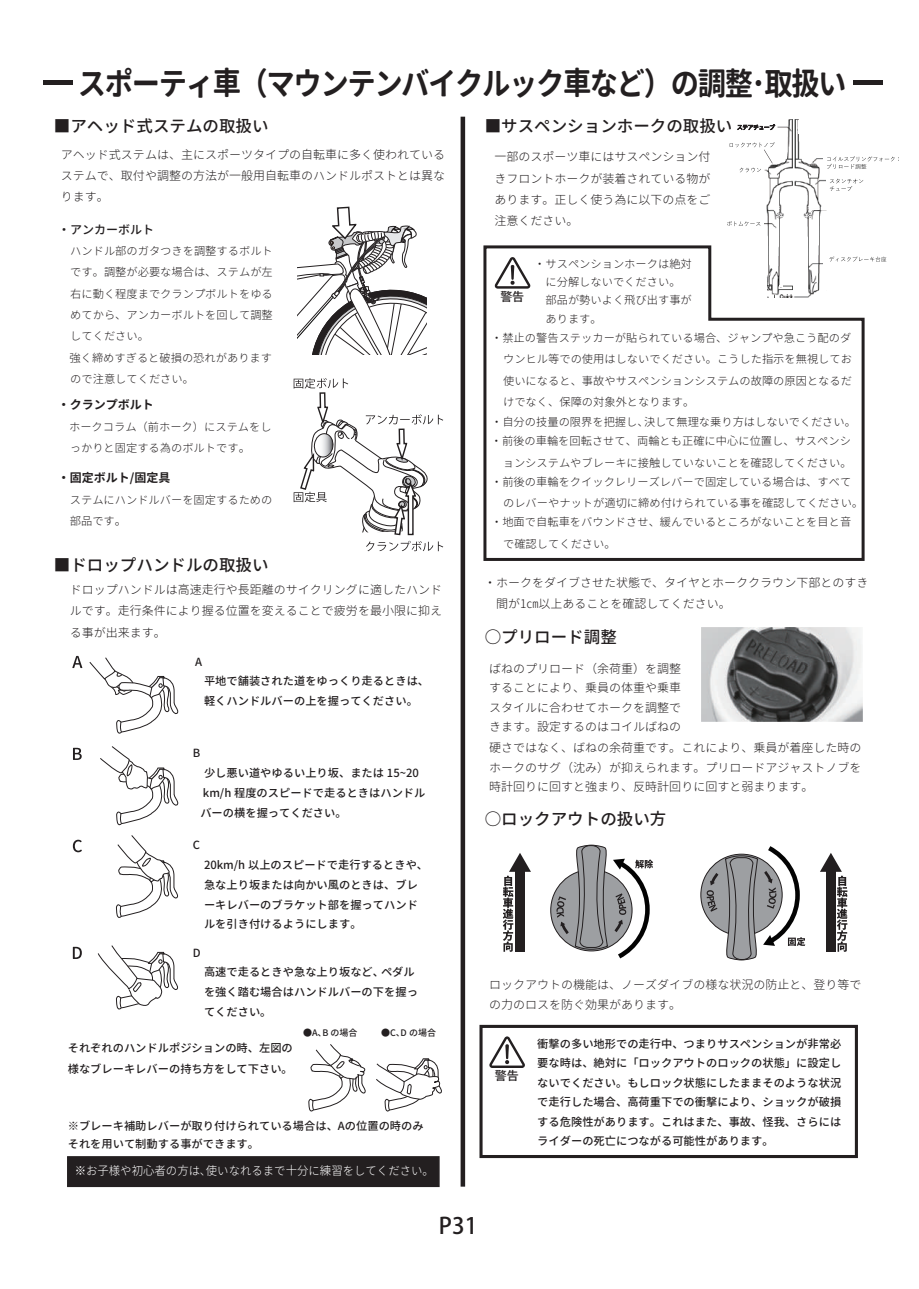
<style>
.page{position:relative;width:919px;height:1289px;background:#fff}
.page>*{position:absolute;margin:0;border:0;box-sizing:border-box;transform-origin:0 0}
.t1{font:700 31.5px "Gen Jyuu Gothic L";letter-spacing:-.05em;color:#231f20;scale:.9 1}
.t2{font:500 22.5px "Koz Go Pro";color:#231f20}
.t3{font:500 16.5px "Gen Jyuu Gothic L";color:#231f20}
.t4{font:12.3px "Koz Go Pro";color:#231f20}
.t5{font:300 12px/21.3px "Gen Jyuu Gothic L";color:#231f20;text-align:justify}
.t6{font:300 12px "Gen Jyuu Gothic L";color:#fff;scale:.95 1}
.t7{font:700 12px "Gen Jyuu Gothic L";color:#231f20}
.t8{font:500 12px "Gen Jyuu Gothic L";color:#231f20}
.t9{font:500 11.85px "Koz Go Pro";color:#231f20}
.t10{font:300 11.25px/21.3px "Gen Jyuu Gothic L";color:#231f20}
.t11{font:500 11.25px/19.6px "Gen Jyuu Gothic L";color:#231f20}
.t12{font:500 9px "Gen Jyuu Gothic L";color:#231f20}
.t13{font:7.2px "Koz Go Pro";color:#231f20}
.s1{font-size:12px}
</style>
<div class="page">
<img style="left:764px;top:119px;width:62px;height:125px">
<div style="left:817px;top:144px;width:92px;height:13px;background:#fff"></div>
<div style="left:823px;top:154px;width:86px;height:20px;background:#fff"></div>
<svg style="left:827px;top:156px;width:68px;height:13px"></svg>
<svg style="left:829px;top:179px;width:34px;height:12px"></svg>
<svg style="left:866px;top:256px;width:20px;height:6px"></svg>
<svg style="left:727px;top:221px;width:33px;height:5px"></svg>
<div style="left:798px;top:120px;width:81px;height:13px;background:#fff"></div>
<svg style="left:729px;top:124px;width:58px;height:48px"></svg>
<svg style="left:808px;top:207px;width:19px;height:6px"></svg>
<div style="left:460px;top:117px;width:5px;height:1069px;background:#231f20"></div>
<hr style="left:43px;top:81px;width:30px;height:4px;background:#231f20">
<hr style="left:853px;top:81px;width:30px;height:4px;background:#231f20">
<svg style="left:298px;top:206px;width:129px;height:149px"></svg>
<svg style="left:293px;top:378px;width:150px;height:173px"></svg>
<svg style="left:97px;top:945px;width:81px;height:65px"></svg>
<div style="left:67px;top:1156px;width:372px;height:30px;background:#231f20;border:1px solid #231f20"></div>
<svg style="left:72px;top:656px;width:10px;height:12px"></svg>
<svg style="left:73px;top:747px;width:9px;height:13px"></svg>
<svg style="left:73px;top:839px;width:9px;height:13px"></svg>
<svg style="left:73px;top:946px;width:9px;height:12px"></svg>
<svg style="left:89px;top:657px;width:90px;height:169px"></svg>
<svg style="left:116px;top:835px;width:62px;height:83px"></svg>
<svg style="left:376px;top:1058px;width:66px;height:54px"></svg>
<svg style="left:308px;top:1044px;width:58px;height:68px"></svg>
<div style="left:550px;top:869px;width:82px;height:81px;background:#9d9fa2;border-radius:50%"></div>
<svg style="left:556px;top:896px;width:12px;height:38px"></svg>
<svg style="left:575px;top:844px;width:78px;height:115px"></svg>
<div style="left:515px;top:868px;width:9px;height:84px;background:#231f20"></div>
<svg style="left:503px;top:853px;width:28px;height:98px"></svg>
<div style="left:700px;top:854px;width:82px;height:81px;background:#9d9fa2;border-radius:50%"></div>
<svg style="left:706px;top:872px;width:12px;height:39px"></svg>
<svg style="left:725px;top:846px;width:80px;height:114px"></svg>
<div style="left:826px;top:868px;width:9px;height:84px;background:#231f20"></div>
<svg style="left:820px;top:853px;width:27px;height:98px"></svg>
<img style="left:701px;top:627px;width:161px;height:94px">
<div style="left:479px;top:1024px;width:378px;height:133px;border:3px solid #231f20"></div>
<svg style="left:489px;top:1036px;width:36px;height:31px"></svg>
<svg style="left:483px;top:244px;width:383px;height:317px"></svg>
<h1 class="t1" style="left:78px;top:61px;width:855px">スポーティ車（マウンテンバイクルック車など）の調整･取扱い</h1>
<h3 class="t3" style="left:54px;top:114px;width:216px">■アヘッド式ステムの取扱い</h3>
<p class="t5" style="left:61px;top:143px;width:385px">アヘッド式ステムは、主にスポーツタイプの自転車に多く使われているステムで、取付や調整の方法が一般用自転車のハンドルポストとは異なります。</p>
<p class="t8" style="left:58px;top:221px;width:98px">・アンカーボルト</p>
<p class="t10" style="left:70px;top:240px;width:204px">ハンドル部のガタつきを調整するボルト</p>
<p class="t10" style="left:70px;top:261px;width:204px">です。調整が必要な場合は、ステムが左</p>
<p class="t10" style="left:70px;top:283px;width:204px">右に動く程度までクランプボルトをゆる</p>
<p class="t10" style="left:70px;top:304px;width:204px">めてから、アンカーボルトを回して調整</p>
<p class="t10" style="left:70px;top:325px;width:80px">してください。</p>
<p class="t10" style="left:58px;top:347px;width:215px">　強く締めすぎると破損の恐れがあります</p>
<p class="t10" style="left:70px;top:368px;width:120px">ので注意してください｡</p>
<p class="t13" style="left:149px;top:248px;width:9px">32</p>
<p class="t4" style="left:141px;top:265px;width:14px">⑧</p>
<p class="t7" style="left:58px;top:396px;width:97px">・クランプボルト</p>
<p class="t10" style="left:70px;top:415px;width:203px;text-indent:-12px">　ホークコラム（前ホーク）にステムをしっかりと固定する為のボルトです<span class="s1">。</span></p>
<p class="t7" style="left:58px;top:469px;width:114px">・固定ボルト/固定具</p>
<p class="t10" style="left:70px;top:488px;width:204px">ステムにハンドルバーを固定するための部品です<span class="s1">。</span></p>
<h3 class="t3" style="left:54px;top:552px;width:216px">■ドロップハンドルの取扱い</h3>
<p class="t5" style="left:70px;top:578px;width:373px">ドロップハンドルは高速走行や長距離のサイクリングに適したハンドルです。走行条件により握る位置を変えることで疲労を最小限に抑える事が出来ます。</p>
<p class="t11" style="left:193px;top:651px;width:238px">A<br>　平地で舗装された道をゆっくり走るときは、　軽くハンドルバーの上を握ってください。</p>
<p class="t11" style="left:193px;top:743px;width:9px">B</p>
<p class="t11" style="left:193px;top:763px;width:228px">　少し悪い道やゆるい上り坂、または 15~20</p>
<p class="t11" style="left:203px;top:782px;width:224px">km/h 程度のスピードで走るときはハンドル</p>
<p class="t11" style="left:200px;top:802px;width:148px">バーの横を握ってください。</p>
<p class="t11" style="left:193px;top:835px;width:237px">C<br>　20km/h 以上のスピードで走行するときや、　急な上り坂または向かい風のときは、ブレ　ーキレバーのブラケット部を握ってハンド　ルを引き付けるようにします。</p>
<p class="t11" style="left:193px;top:942px;width:226px">D<br>　高速で走るときや急な上り坂など、ペダル　を強く踏む場合はハンドルバーの下を握っ　てください。</p>
<p class="t11" style="left:68px;top:1037px;width:227px">それぞれのハンドルポジションの時、左図の</p>
<p class="t11" style="left:68px;top:1058px;width:221px">様なブレーキレバーの持ち方をして下さい｡</p>
<p class="t12" style="left:303px;top:1025px;width:56px">●A､B の場合</p>
<p class="t12" style="left:381px;top:1025px;width:56px">●C､D の場合</p>
<p class="t11" style="left:68px;top:1116px;width:357px;line-height:18px">※ブレーキ補助レバーが取り付けられている場合は、Aの位置の時のみそれを用いて制動する事ができます。</p>
<p class="t6" style="left:75px;top:1161px;width:379px">※お子様や初心者の方は､使いなれるまで十分に練習をしてください。</p>
<h3 class="t3" style="left:484px;top:114px;width:249px">■サスペンションホークの取扱い</h3>
<p class="t5" style="left:494px;top:146px;width:217px">一部のスポーツ車にはサスペンション付きフロントホークが装着されている物があります。正しく使う為に以下の点をご注意ください。</p>
<p class="t10" style="left:534px;top:254px;width:159px;line-height:18.3px">・サスペンションホークは絶対　に分解しないでください。　部品が勢いよく飛び出す事が　あります。</p>
<p class="t9" style="left:500px;top:289px;width:25px">警告</p>
<p class="t10" style="left:503px;top:327px;width:350px;text-align:justify;text-indent:-12px">・禁止の警告ステッカーが貼られている場合、ジャンプや急こう配のダウンヒル等での使用はしないでください。こうした指示を無視してお使いになると、事故やサスペンションシステムの故障の原因となるだけでなく、保障の対象外となります。</p>
<p class="t10" style="left:491px;top:411px;width:366px">・自分の技量の限界を把握し、決して無理な乗り方はしないでください。</p>
<p class="t10" style="left:490px;top:430px;width:362px;text-align:right">・前後の車輪を回転させて、両輪とも正確に中心に位置し、サスペンションシステムやブレーキに接触していないことを確認してください。</p>
<p class="t10" style="left:503px;top:470px;width:356px;text-indent:-12px">・前後の車輪をクイックレリーズレバーで固定している場合は、すべてのレバーやナットが適切に締め付けられている事を確認してください｡</p>
<p class="t10" style="left:503px;top:511px;width:349px;text-indent:-12px">・地面で自転車をバウンドさせ、緩んでいるところがないことを目と音で確認してください。</p>
<p class="t5" style="left:496px;top:572px;width:374px;text-indent:-12px">・ホークをダイブさせた状態で、タイヤとホーククラウン下部とのすき間が1㎝以上あることを確認してください。</p>
<h3 class="t3" style="left:484px;top:624px;width:133px">○プリロード調整</h3>
<p class="t5" style="left:489px;top:658px;width:193px;line-height:19.5px">ばねのプリロード（余荷重）を調整することにより、乗員の体重や乗車スタイルに合わせてホークを調整できます。設定するのはコイルばねの</p>
<p class="t5" style="left:489px;top:737px;width:373px;line-height:19.5px">硬さではなく、ばねの余荷重です。これにより、乗員が着座した時のホークのサグ（沈み）が抑えられます。プリロードアジャストノブを時計回りに回すと強まり、反時計回りに回すと弱まります。</p>
<h3 class="t3" style="left:484px;top:807px;width:183px">○ロックアウトの扱い方</h3>
<p class="t5" style="left:489px;top:974px;width:373px;line-height:19.5px">ロックアウトの機能は、ノーズダイブの様な状況の防止と、登り等での力のロスを防ぐ効果があります。</p>
<p class="t9" style="left:495px;top:1068px;width:25px">警告</p>
<p class="t11" style="left:537px;top:1033px;width:305px;text-align:justify">衝撃の多い地形での走行中、つまりサスペンションが非常必要な時は、絶対に「ロックアウトのロックの状態」に設定しないでください。もしロック状態にしたままそのような状況で走行した場合、高荷重下での衝撃により、ショックが破損する危険性があります。これはまた、事故、怪我、さらにはライダーの死亡につながる可能性があります｡</p>
<h2 class="t2" style="left:439px;top:1210px;width:40px">P31</h2>
</div>
